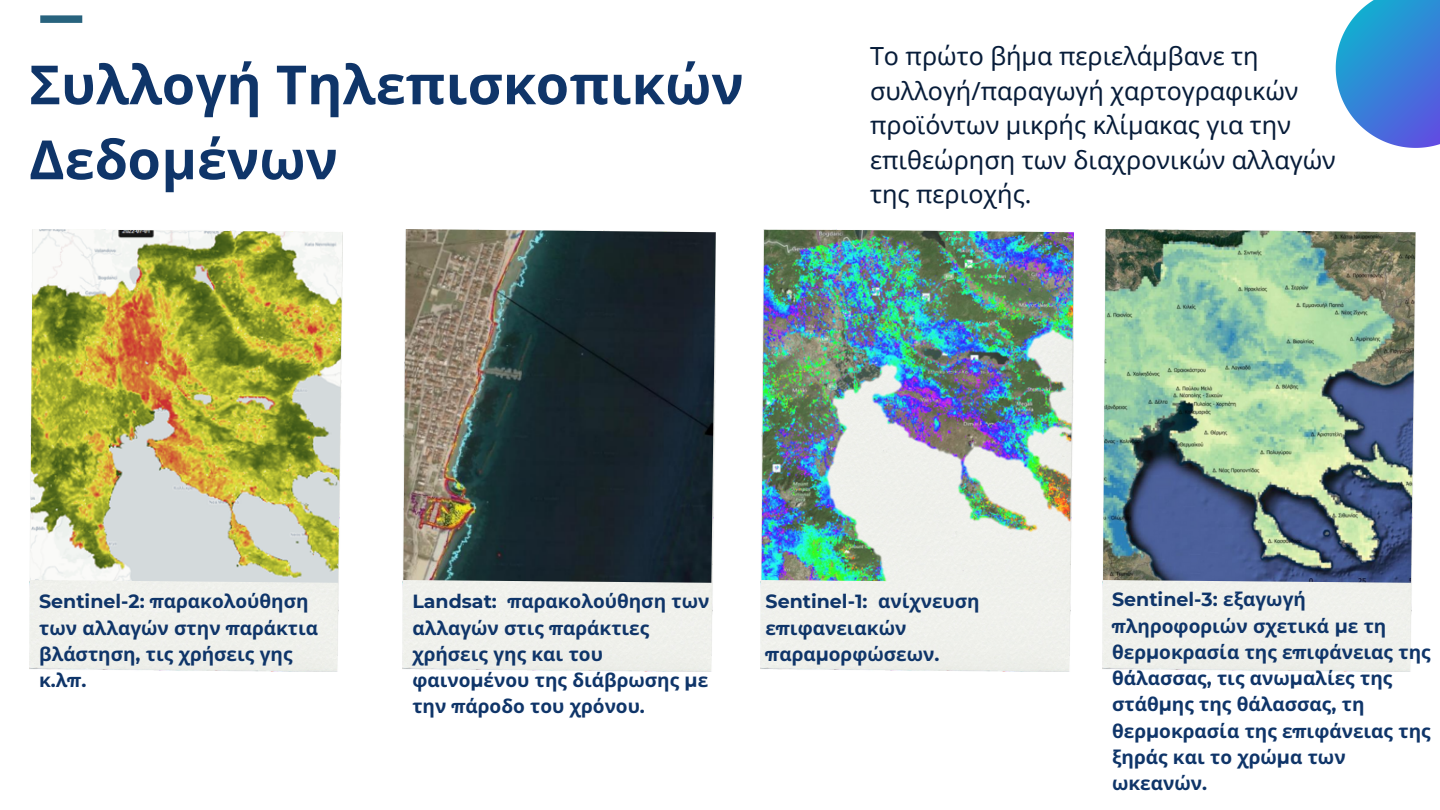
<style>
.page{position:relative;width:1440px;height:810px;background:#fff}
.page>*{position:absolute;margin:0;border:0;box-sizing:border-box;transform-origin:0 0}
.t1{font:700 54px/75px "Noto Sans";color:#0f3569}
.t2{font:25px/34.5px "Noto Sans";color:#071c39}
.t3{font:700 19px/26.2px "Noto Sans";color:#0f3569}
.s1{font-family:"Montserrat"}
</style>
<div class="page">
<img style="left:30px;top:229px;width:312px;height:354px">
<svg style="left:1336px;top:0;width:104px;height:148px;background:#5193dd"></svg>
<div style="left:40px;top:15px;width:42px;height:8px;background:#28637e"></div>
<img style="left:403px;top:229px;width:313px;height:354px">
<img style="left:761px;top:229px;width:313px;height:354px">
<img style="left:1103px;top:229px;width:312px;height:354px">
<p class="t1" style="left:29px;top:46px;width:716px">Συλλογή Τηλεπισκοπικών<br>Δεδομένων</p>
<p class="t2" style="left:870px;top:38px;width:467px">Το πρώτο βήμα περιελάμβανε τη συλλογή/παραγωγή χαρτογραφικών προϊόντων μικρής κλίμακας για την επιθεώρηση των διαχρονικών αλλαγών της περιοχής.</p>
<p class="t3" style="left:39px;top:588px;width:281px"><span class="s1">Sentinel-2: π</span>αρακολούθηση των αλλαγών στην <span class="s1">π</span>αράκτια βλάστηση<span class="s1">,</span> τις χρήσεις γης κ<span class="s1">.</span>λ<span class="s1">π.</span></p>
<p class="t3" style="left:412px;top:588px;width:299px"><span class="s1">Landsat: π</span>αρακολούθηση των αλλαγών στις <span class="s1">π</span>αράκτιες χρήσεις γης και του φαινο<span class="s1">μ</span>ένου της διάβρωσης <span class="s1">μ</span>ε την <span class="s1">π</span>άροδο του χρόνου<span class="s1">.</span></p>
<p class="t3" style="left:1112px;top:586px;width:320px"><span class="s1">Sentinel-3:</span> εξαγωγή <span class="s1">π</span>ληροφοριών σχετικά <span class="s1">μ</span>ε τη θερ<span class="s1">μ</span>οκρασία της ε<span class="s1">π</span>ιφάνειας της θάλασσας<span class="s1">,</span> τις ανω<span class="s1">μ</span>αλίες της στάθ<span class="s1">μ</span>ης της θάλασσας<span class="s1">,</span> τη θερ<span class="s1">μ</span>οκρασία της ε<span class="s1">π</span>ιφάνειας της ξηράς και το χρώ<span class="s1">μ</span>α των ωκεανών<span class="s1">.</span></p>
<p class="t3" style="left:766px;top:588px;width:216px"><span class="s1">Sentinel-1:</span> ανίχνευση ε<span class="s1">π</span>ιφανειακών <span class="s1">π</span>αρα<span class="s1">μ</span>ορφώσεων<span class="s1">.</span></p>
</div>
